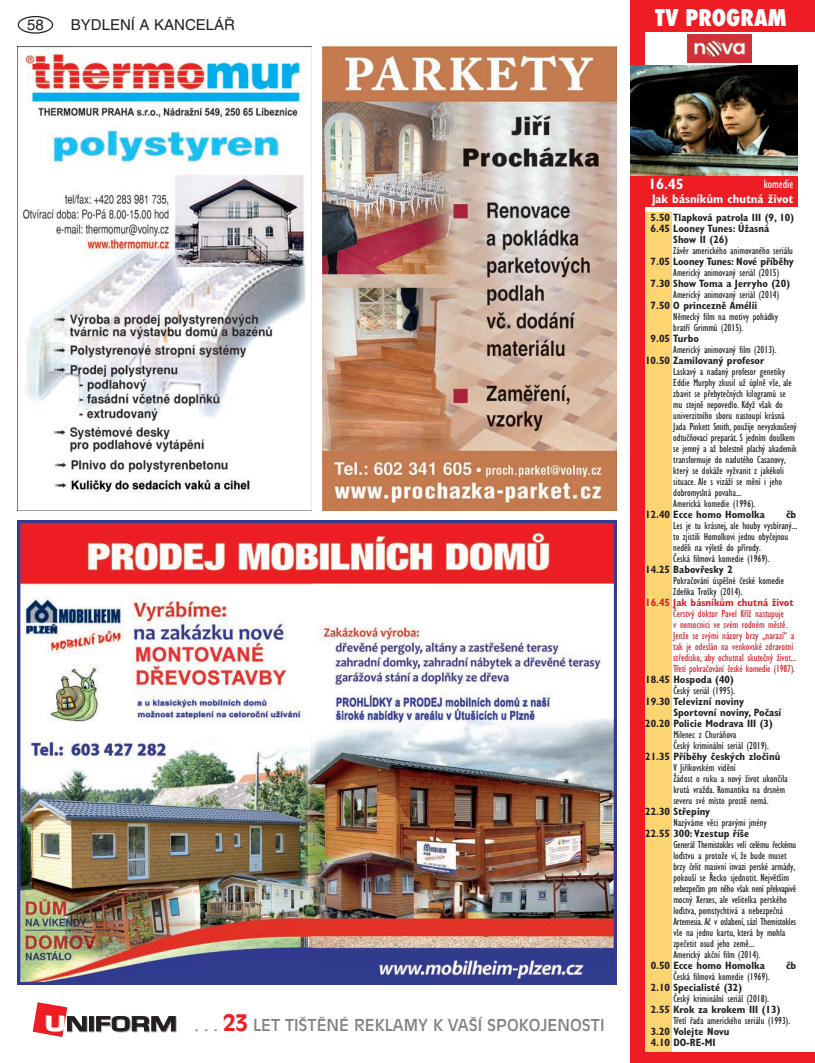
<style>
.page{position:relative;width:815px;height:1063px;background:#fff}
.page>*{position:absolute;margin:0;border:0;box-sizing:border-box;transform-origin:0 0}
.t1{font:800 condensed 22.5px "Futura";color:#fff}
.t2{font:16.25px "Antique Olive CE";color:#808285}
.t3{font:15px "Helvetica CE";color:#231f20}
.t4{font:700 condensed 15px "Gill Sans CE";color:#fff}
.t5{font:700 condensed 12.5px "Gill Sans CE";color:#fff}
.t6{font:condensed 12.5px "Gill Sans CE";color:#fff}
.t7{font:condensed 10.62px/11px "Gill Sans CE";color:#231f20}
.t8{font:700 condensed 10.62px/11px "Gill Sans CE";color:#231f20}
.t9{font:condensed 10.62px/11px "Gill Sans CE";color:#d1232a}
.t10{font:700 condensed 10.62px "Gill Sans CE";color:#d1232a}
.s1{font-weight:700;font-size:22.5px;color:#ee1d23}
</style>
<div class="page">
<div style="left:18px;top:16px;width:35px;height:18px;border:1px solid #231f20;border-radius:50%"></div>
<svg style="left:90px;top:1017px;width:5px;height:15px"></svg>
<svg style="left:89px;top:1016px;width:5px;height:15px"></svg>
<svg style="left:96px;top:1016px;width:81px;height:16px"></svg>
<svg style="left:33px;top:1002px;width:55px;height:35px"></svg>
<img style="left:18px;top:521px;width:599px;height:464px">
<img style="left:322px;top:46px;width:294px;height:464px">
<img style="left:18px;top:46px;width:294px;height:464px">
<div style="left:631px;top:0;width:184px;height:32px;background:#ee1d23"></div>
<div style="left:631px;top:175px;width:166px;height:32px;background:#ee1d23"></div>
<img style="left:687px;top:34px;width:64px;height:29px">
<div style="left:631px;top:0;width:14px;height:1063px;background:#ee1d23"></div>
<div style="left:631px;top:1052px;width:184px;height:11px;background:#ee1d23"></div>
<div style="left:645px;top:213px;width:26px;height:839px;background:#fdd472"></div>
<img style="left:631px;top:66px;width:166px;height:109px">
<h3 class="t3" style="left:27px;top:16px;width:18px">58</h3>
<h3 class="t3" style="left:71px;top:16px;width:166px">BYDLENÍ A KANCELÁŘ</h3>
<h1 class="t1" style="left:655px;top:2px;width:133px">TV PROGRAM</h1>
<h2 class="t2" style="left:195px;top:1016px;width:411px">. . . <span class="s1">23</span> LET TIŠTĚNÉ REKLAMY K VAŠÍ SPOKOJENOSTI</h2>
<h3 class="t4" style="left:648px;top:175px;width:37px">16.45</h3>
<p class="t5" style="left:652px;top:191px;width:143px">Jak básníkům chutná život</p>
<p class="t6" style="left:764px;top:176px;width:31px">komedie</p>
<p class="t8" style="left:651px;top:212px;width:145px">5.50 Tlapková patrola III (9, 10)</p>
<p class="t8" style="left:651px;top:223px;width:120px">6.45 Looney Tunes: Úžasná</p>
<p class="t8" style="left:673px;top:234px;width:56px">Show II (26)</p>
<p class="t7" style="left:673px;top:245px;width:121px">Závěr amerického animovaného seriálu</p>
<p class="t8" style="left:651px;top:256px;width:145px">7.05 Looney Tunes: Nové příběhy</p>
<p class="t7" style="left:673px;top:267px;width:107px">Americký animovaný seriál (2015)</p>
<p class="t8" style="left:651px;top:278px;width:141px">7.30 Show Toma a Jerryho (20)</p>
<p class="t7" style="left:673px;top:289px;width:107px">Americký animovaný seriál (2014)</p>
<p class="t8" style="left:651px;top:300px;width:108px">7.50 O princezně Amélii</p>
<p class="t7" style="left:673px;top:311px;width:107px">Německý film na motivy pohádky bratří Grimmů (2015).</p>
<p class="t8" style="left:651px;top:333px;width:50px">9.05 Turbo</p>
<p class="t7" style="left:673px;top:344px;width:105px">Americký animovaný film (2013).</p>
<p class="t8" style="left:645px;top:355px;width:121px">10.50 Zamilovaný profesor</p>
<p class="t7" style="left:673px;top:366px;width:125px">Laskavý a nadaný profesor genetiky Eddie Murphy zkusil už úplně vše, ale zbavit se přebytečných kilogramů se mu stejně nepovedlo. Když však do univerzitního sboru nastoupí krásná Jada Pinkett Smith, použije nevyzkoušený odtučňovací preparát. S jedním douškem se jemný a až bolestně plachý akademik transformuje do nadutého Casanovy, který se dokáže vyžvanit z jakékoli situace. Ale s vizáží se mění i jeho dobromyslná povaha...<br>Americká komedie (1996).</p>
<p class="t8" style="left:645px;top:509px;width:121px">12.40 Ecce homo Homolka</p>
<p class="t8" style="left:786px;top:509px;width:12px">čb</p>
<p class="t7" style="left:673px;top:520px;width:126px">Les je tu krásnej, ale houby vysbíraný... to zjistili Homolkovi jednu obyčejnou neděli na výletě do přírody.<br>Česká filmová komedie (1969).</p>
<p class="t8" style="left:645px;top:564px;width:89px">14.25 Babovřesky 2</p>
<p class="t7" style="left:673px;top:575px;width:112px">Pokračování úspěšné české komedie<br>Zdeňka Trošky (2014).</p>
<p class="t10" style="left:645px;top:596px;width:150px">16.45 Jak básníkům chutná život</p>
<p class="t9" style="left:673px;top:608px;width:125px">Čerstvý doktor Pavel Kříž nastupuje<br>v nemocnici ve svém rodném městě.<br>Jenže se svými názory brzy „narazí“ a tak je odeslán na venkovské zdravotní středisko, aby ochutnal skutečný život...<br>Třetí pokračování české komedie (1987).</p>
<p class="t8" style="left:645px;top:674px;width:90px">18.45 Hospoda (40)</p>
<p class="t7" style="left:673px;top:685px;width:63px">Český seriál (1995).</p>
<p class="t8" style="left:645px;top:696px;width:100px">19.30 Televizní noviny</p>
<p class="t8" style="left:673px;top:707px;width:109px">Sportovní noviny, Počasí</p>
<p class="t8" style="left:645px;top:718px;width:129px">20.20 Policie Modrava III (3)</p>
<p class="t7" style="left:673px;top:729px;width:97px">Milenec z Churáňova<br>Český kriminální seriál (2019).</p>
<p class="t8" style="left:645px;top:751px;width:137px">21.35 Příběhy českých zločinů</p>
<p class="t7" style="left:673px;top:762px;width:116px">V Jiříkovském vidění<br>Žádost o ruku a nový život ukončila krutá vražda. Romantika na drsném severu své místo prostě nemá.</p>
<p class="t8" style="left:645px;top:806px;width:67px">22.30 Střepiny</p>
<p class="t7" style="left:673px;top:817px;width:95px">Nazýváme věci pravými jmény</p>
<p class="t8" style="left:645px;top:828px;width:105px">22.55 300: Vzestup říše</p>
<p class="t7" style="left:673px;top:839px;width:124px">Generál Themistokles velí celému řeckému loďstvu a protože ví, že bude muset brzy čelit masivní invazi perské armády, pokouší se Řecko sjednotit. Největším nebezpečím pro něho však není překvapivě mocný Xerxes, ale velitelka perského loďstva, pomstychtivá a nebezpečná Artemesia. Ač v oslabení, sází Themistokles vše na jednu kartu, která by mohla zpečetit osud jeho země...<br>Americký akční film (2014).</p>
<p class="t8" style="left:651px;top:960px;width:116px">0.50 Ecce homo Homolka</p>
<p class="t8" style="left:786px;top:960px;width:12px">čb</p>
<p class="t7" style="left:673px;top:971px;width:98px">Česká filmová komedie (1969).</p>
<p class="t8" style="left:651px;top:982px;width:93px">2.10 Specialisté (32)</p>
<p class="t7" style="left:673px;top:993px;width:97px">Český kriminální seriál (2018).</p>
<p class="t8" style="left:651px;top:1004px;width:131px">2.55 Krok za krokem III (13)</p>
<p class="t7" style="left:673px;top:1015px;width:118px">Třetí řada amerického seriálu (1993).</p>
<p class="t8" style="left:651px;top:1026px;width:80px">3.20 Volejte Novu<br>4.10 DO-RE-MI</p>
</div>
